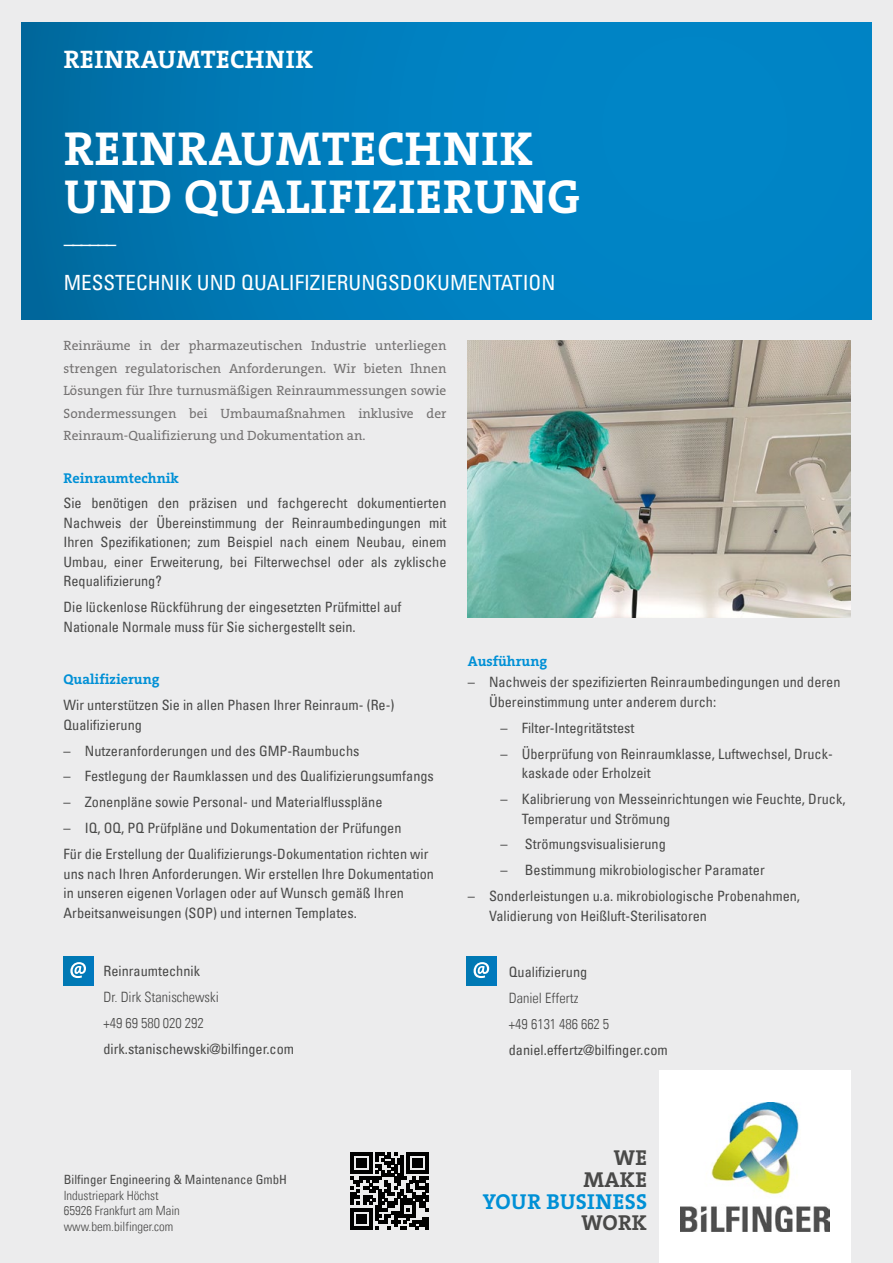
<style>
.page{position:relative;width:893px;height:1263px;background:#ececed}
.page>*{position:absolute;margin:0;border:0;box-sizing:border-box;transform-origin:0 0}
.t1{font:700 48px/48px "The Serif W7";letter-spacing:.015em;color:#fff}
.t2{font:700 25.5px "The Serif W7";letter-spacing:.015em;color:#fff}
.t3{font:700 21.75px "The Serif W7";letter-spacing:.015em;color:#0090d6}
.t4{font:700 21.75px/21.8px "The Serif W7";letter-spacing:.015em;color:#494948;text-align:right}
.t5{font:condensed 21px/38.5px "Univers Com 57";color:#fff}
.t6{font:condensed 14.25px/19.5px "Univers Com 57";color:#494948}
.t7{font:14.25px/26px "Univers Com 47 Light Cond";color:#494948}
.t8{font:700 14.25px "The Serif W7";color:#0090d6}
.t9{font:13.5px/22.5px "The Serif W5 Plain";color:#747272;text-align:justify}
.t10{font:12.75px/15.8px "Univers Com 47 Light Cond";color:#494948}
.t11{font:condensed 12.75px "Univers Com 57";color:#494948}
</style>
<div class="page">
<div style="left:21px;top:22px;width:851px;height:298px;background:linear-gradient(to right,#0070a8,#008acf)"></div>
<img style="left:468px;top:340px;width:382px;height:277px">
<svg style="left:351px;top:1152px;width:77px;height:78px"></svg>
<div style="left:659px;top:1070px;width:191px;height:193px;background:#fff"></div>
<img style="left:680px;top:1103px;width:149px;height:129px">
<div style="left:64px;top:956px;width:29px;height:30px;background:#0079b6"></div>
<svg style="left:70px;top:962px;width:16px;height:16px"></svg>
<div style="left:467px;top:956px;width:29px;height:30px;background:#0079b6"></div>
<svg style="left:474px;top:962px;width:15px;height:16px"></svg>
<h2 class="t2" style="left:64px;top:44px;width:251px">REINRAUMTECHNIK</h2>
<h1 class="t1" style="left:64px;top:125px;width:517px">REINRAUMTECHNIK<br>UND QUALIFIZIERUNG</h1>
<h3 class="t5" style="left:64px;top:224px;width:493px">––––––<br>MESSTECHNIK UND QUALIFIZIERUNGSDOKUMENTATION</h3>
<p class="t9" style="left:64px;top:334px;width:384px">Reinräume in der pharmazeutischen Industrie unterliegen strengen regulatorischen Anforderungen. Wir bieten Ihnen Lösungen für Ihre turnusmäßigen Reinraummessungen sowie Sondermessungen bei Umbaumaßnahmen inklusive der Reinraum-Qualifizierung und Dokumentation an.</p>
<p class="t8" style="left:64px;top:469px;width:117px">Reinraumtechnik</p>
<p class="t6" style="left:64px;top:493px;width:384px;text-align:justify">Sie benötigen den präzisen und fachgerecht dokumentierten Nachweis der Übereinstimmung der Reinraumbedingungen mit Ihren Spezifikationen; zum Beispiel nach einem Neubau, einem Umbau, einer Erweiterung, bei Filterwechsel oder als zyklische Requalifizierung?</p>
<p class="t6" style="left:64px;top:597px;width:340px">Die lückenlose Rückführung der eingesetzten Prüfmittel auf<br>Nationale Normale muss für Sie sichergestellt sein.</p>
<p class="t8" style="left:64px;top:670px;width:98px">Qualifizierung</p>
<p class="t6" style="left:64px;top:695px;width:332px">Wir unterstützen Sie in allen Phasen Ihrer Reinraum- (Re-)<br>Qualifizierung</p>
<p class="t6" style="left:64px;top:740px;width:297px">– Nutzeranforderungen und des GMP-Raumbuchs</p>
<p class="t6" style="left:64px;top:766px;width:372px">– Festlegung der Raumklassen und des Qualifizierungsumfangs</p>
<p class="t6" style="left:64px;top:792px;width:320px">– Zonenpläne sowie Personal- und Materialflusspläne</p>
<p class="t6" style="left:64px;top:815px;width:366px;line-height:26px">– IQ, OQ, PQ Prüfpläne und Dokumentation der Prüfungen<br>Für die Erstellung der Qualifizierungs-Dokumentation richten wir</p>
<p class="t6" style="left:64px;top:863px;width:372px">uns nach Ihren Anforderungen. Wir erstellen Ihre Dokumentation in unseren eigenen Vorlagen oder auf Wunsch gemäß Ihren<br>Arbeitsanweisungen (SOP) und internen Templates.</p>
<p class="t6" style="left:103px;top:961px;width:98px">Reinraumtechnik</p>
<p class="t7" style="left:103px;top:984px;width:117px">Dr. Dirk Stanischewski +49 69 580 020 292</p>
<p class="t6" style="left:103px;top:1039px;width:192px">dirk.stanischewski@bilfinger.com</p>
<p class="t8" style="left:468px;top:652px;width:81px">Ausführung</p>
<p class="t6" style="left:489px;top:672px;width:353px;text-indent:-21px">– Nachweis der spezifizierten Reinraumbedingungen und deren<br>Übereinstimmung unter anderem durch:</p>
<p class="t6" style="left:500px;top:718px;width:135px">– Filter-Integritätstest</p>
<p class="t6" style="left:522px;top:744px;width:313px;text-indent:-21px">– Überprüfung von Reinraumklasse, Luftwechsel, Druck&shy;kaskade oder Erholzeit</p>
<p class="t6" style="left:522px;top:789px;width:325px;text-indent:-21px">– Kalibrierung von Messeinrichtungen wie Feuchte, Druck,<br>Temperatur und Strömung</p>
<p class="t6" style="left:500px;top:834px;width:167px">– Strömungsvisualisierung</p>
<p class="t6" style="left:500px;top:860px;width:266px">– Bestimmung mikrobiologischer Paramater</p>
<p class="t6" style="left:489px;top:886px;width:313px;text-indent:-21px">– Sonderleistungen u.a. mikrobiologische Probenahmen,<br>Validierung von Heißluft-Sterilisatoren</p>
<p class="t6" style="left:509px;top:962px;width:80px">Qualifizierung</p>
<p class="t7" style="left:509px;top:985px;width:102px">Daniel Effertz<br>+49 6131 486 662 5</p>
<p class="t6" style="left:509px;top:1040px;width:161px">daniel.effertz@bilfinger.com</p>
<p class="t11" style="left:64px;top:1171px;width:225px">Bilfinger Engineering &amp; Maintenance GmbH</p>
<p class="t10" style="left:64px;top:1187px;width:118px">Industriepark Höchst<br>65926 Frankfurt am Main www.bem.bilfinger.com</p>
<h3 class="t4" style="left:583px;top:1147px;width:65px">WE<br>MAKE</h3>
<h3 class="t3" style="left:483px;top:1187px;width:166px">YOUR BUSINESS</h3>
<h3 class="t4" style="left:581px;top:1212px;width:67px">WORK</h3>
</div>
